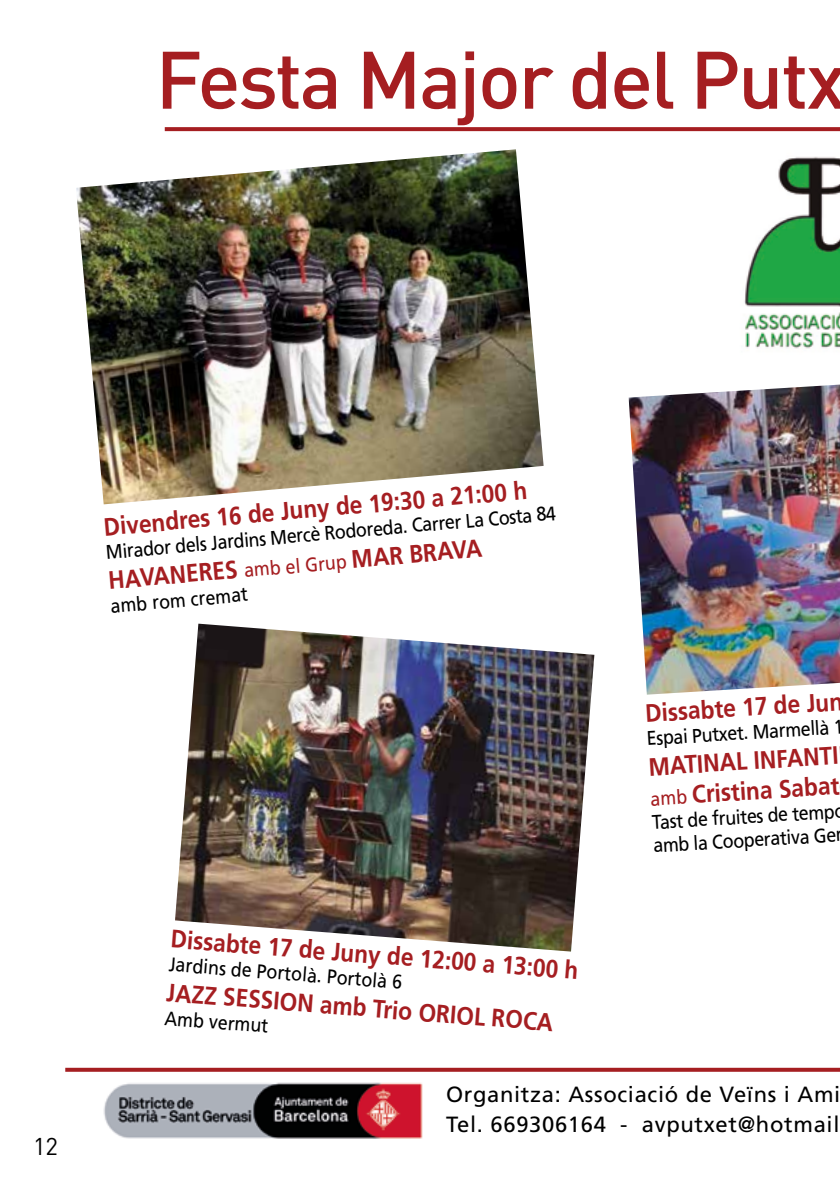
<style>
.page{position:relative;width:840px;height:1191px;background:#fff}
.page>*{position:absolute;margin:0;border:0;box-sizing:border-box;transform-origin:0 0}
.t1{font:500 80px "DIN Pro";letter-spacing:-.03em;color:#a51e21}
.t2{font:700 25.2px "Frutiger";color:#a51e21;scale:.9 1}
.t3{font:24px "DINOT";color:#000}
.t4{font:22px/30px "Frutiger";letter-spacing:.03em;color:#000}
.t5{font:19.8px/23.2px "Frutiger";color:#000;scale:.9 1}
.s1{font-weight:400;font-size:19.8px}
</style>
<div class="page">
<img style="left:744px;top:156px;width:95px;height:193px">
<img style="left:92px;top:1071px;width:344px;height:68px">
<img style="left:76px;top:149px;width:467px;height:355px">
<img style="left:175px;top:623px;width:419px;height:328px">
<svg style="left:65px;top:1067px;width:774px;height:4px;background:#b64a4c"></svg>
<svg style="left:165px;top:127px;width:674px;height:4px;background:#a72528"></svg>
<img style="left:628px;top:384px;width:211px;height:310px">
<h1 class="t1" style="left:155px;top:15px;width:692px">Festa Major del Putx</h1>
<p class="t3" style="left:33px;top:1131px;width:27px">12</p>
<p class="t2" style="left:102px;top:512px;width:473px;rotate:-5deg">Divendres 16 de Juny de 19:30 a 21:00 h</p>
<p class="t5" style="left:105px;top:541px;width:503px;rotate:-5deg">Mirador dels Jardins Mercè Rodoreda. Carrer La Costa 84</p>
<p class="t2" style="left:107px;top:565px;width:418px;rotate:-5deg">HAVANERES <span class="s1">amb el Grup</span> MAR BRAVA</p>
<p class="t5" style="left:110px;top:594px;width:154px;rotate:-5deg">amb rom cremat</p>
<p class="t2" style="left:172px;top:925px;width:455px;rotate:4deg">Dissabte 17 de Juny de 12:00 a 13:00 h</p>
<p class="t5" style="left:170px;top:951px;width:261px;rotate:5deg">Jardins de Portolà. Portolà 6</p>
<p class="t2" style="left:167px;top:979px;width:432px;rotate:4deg">JAZZ SESSION amb Trio ORIOL ROCA</p>
<p class="t5" style="left:166px;top:1005px;width:117px;rotate:5deg">Amb vermut</p>
<p class="t2" style="left:643px;top:699px;width:221px;rotate:-4deg">Dissabte 17 de Jun</p>
<p class="t5" style="left:646px;top:726px;width:220px;rotate:-3deg">Espai Putxet. Marmellà 1</p>
<p class="t2" style="left:647px;top:753px;width:213px;rotate:-4deg">MATINAL INFANTI</p>
<p class="t2" style="left:690px;top:780px;width:165px;rotate:-4deg">Cristina Sabat</p>
<p class="t5" style="left:651px;top:810px;width:217px;rotate:-3deg">Tast de fruites de tempo amb la Cooperativa Ger</p>
<p class="t4" style="left:446px;top:1079px;width:395px">Organitza: Associació de Veïns i Ami<br>Tel. 669306164 - avputxet@hotmail</p>
</div>
